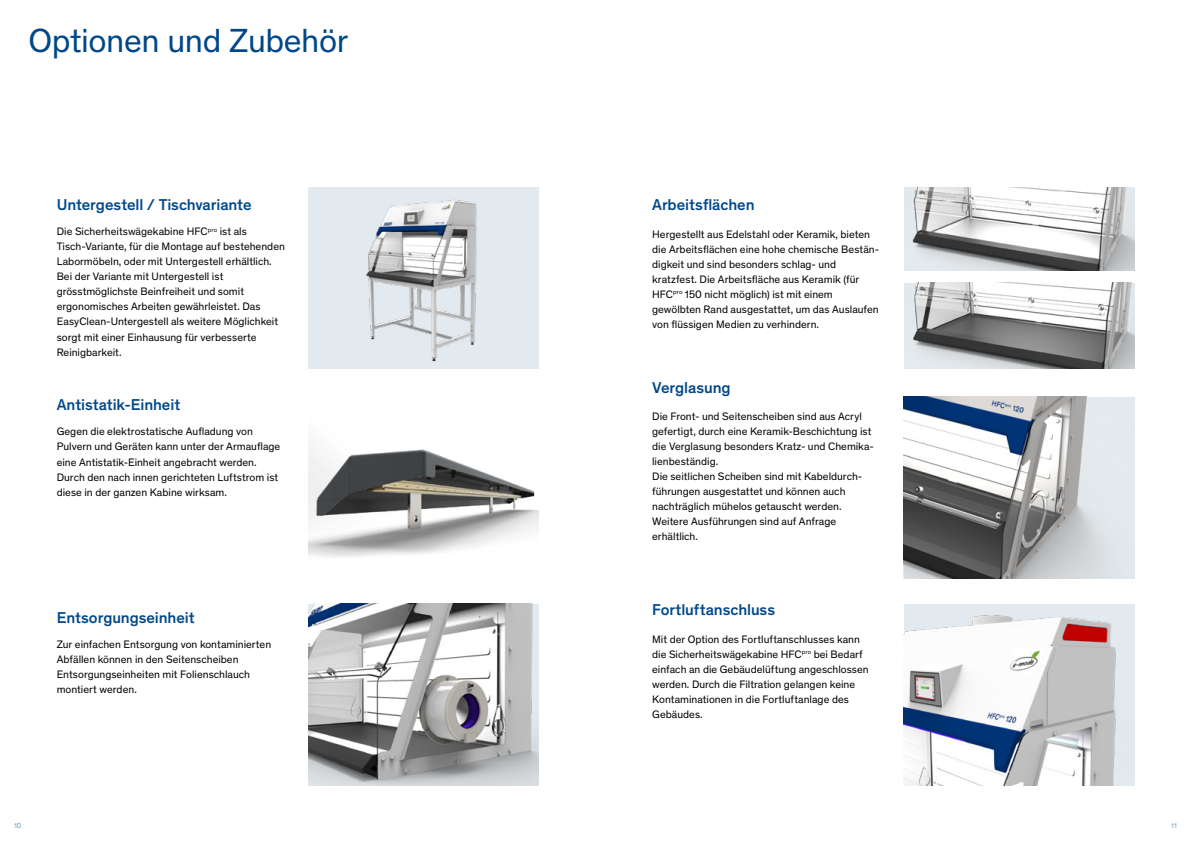
<style>
.page{position:relative;width:1191px;height:842px;background:#fff}
.page>*{position:absolute;margin:0;border:0;box-sizing:border-box;transform-origin:0 0}
.t1{font:34px "Theinhardt";letter-spacing:-.01em;color:#004789}
.t2{font:500 16px "Theinhardt";letter-spacing:-.005em;color:#004789}
.t3{font:11px/15px "Theinhardt";color:#000}
.t4{font:7.5px "Theinhardt";color:#6c9eb5}
</style>
<div class="page">
<div style="left:308px;top:187px;width:231px;height:182px;background:#e3eaef"></div>
<img style="left:366px;top:199px;width:111px;height:163px">
<img style="left:308px;top:447px;width:231px;height:110px">
<img style="left:308px;top:604px;width:231px;height:181px">
<img style="left:904px;top:397px;width:230px;height:181px">
<img style="left:904px;top:604px;width:230px;height:181px">
<img style="left:904px;top:187px;width:230px;height:83px">
<img style="left:904px;top:283px;width:230px;height:86px">
<h1 class="t1" style="left:28px;top:16px;width:321px">Optionen und Zubehör</h1>
<h2 class="t2" style="left:57px;top:193px;width:196px">Untergestell / Tischvariante</h2>
<p class="t3" style="left:57px;top:224px;width:230px">Die Sicherheitswägekabine HFC<sup>pro</sup> ist als Tisch-Variante, für die Montage auf bestehenden Labormöbeln, oder mit Untergestell erhältlich.<br>Bei der Variante mit Untergestell ist grösstmöglichste Beinfreiheit und somit ergonomisches Arbeiten gewährleistet. Das EasyClean-Untergestell als weitere Möglichkeit sorgt mit einer Einhausung für verbesserte Reinigbarkeit.</p>
<h2 class="t2" style="left:57px;top:393px;width:125px">Antistatik-Einheit</h2>
<p class="t3" style="left:57px;top:424px;width:225px">Gegen die elektrostatische Aufladung von Pulvern und Geräten kann unter der Armauflage eine Antistatik-Einheit angebracht werden.<br>Durch den nach innen gerichteten Luftstrom ist diese in der ganzen Kabine wirksam.</p>
<h2 class="t2" style="left:57px;top:606px;width:139px">Entsorgungseinheit</h2>
<p class="t3" style="left:57px;top:636px;width:216px">Zur einfachen Entsorgung von kontaminierten Abfällen können in den Seitenscheiben Entsorgungseinheiten mit Folienschlauch montiert werden.</p>
<h2 class="t2" style="left:652px;top:193px;width:104px">Arbeitsflächen</h2>
<p class="t3" style="left:652px;top:226px;width:228px">Hergestellt aus Edelstahl oder Keramik, bieten die Arbeitsflächen eine hohe chemische Bestän&shy;digkeit und sind besonders schlag- und kratzfest. Die Arbeitsfläche aus Keramik (für HFC<sup>pro</sup> 150 nicht möglich) ist mit einem gewölbten Rand ausgestattet, um das Auslaufen von flüssigen Medien zu verhindern.</p>
<h2 class="t2" style="left:652px;top:375px;width:80px">Verglasung</h2>
<p class="t3" style="left:652px;top:408px;width:223px">Die Front- und Seitenscheiben sind aus Acryl gefertigt, durch eine Keramik-Beschichtung ist die Verglasung besonders Kratz- und Chemika&shy;lienbeständig.<br>Die seitlichen Scheiben sind mit Kabeldurch&shy;führungen ausgestattet und können auch nachträglich mühelos getauscht werden.<br>Weitere Ausführungen sind auf Anfrage erhältlich.</p>
<h2 class="t2" style="left:652px;top:598px;width:124px">Fortluftanschluss</h2>
<p class="t3" style="left:652px;top:631px;width:218px">Mit der Option des Fortluftanschlusses kann die Sicherheitswägekabine HFC<sup>pro</sup> bei Bedarf einfach an die Gebäudelüftung angeschlossen werden. Durch die Filtration gelangen keine Kontaminationen in die Fortluftanlage des Gebäudes.</p>
<p class="t4" style="left:14px;top:820px;width:9px">10</p>
<p class="t4" style="left:1171px;top:820px;width:7px">11</p>
</div>
